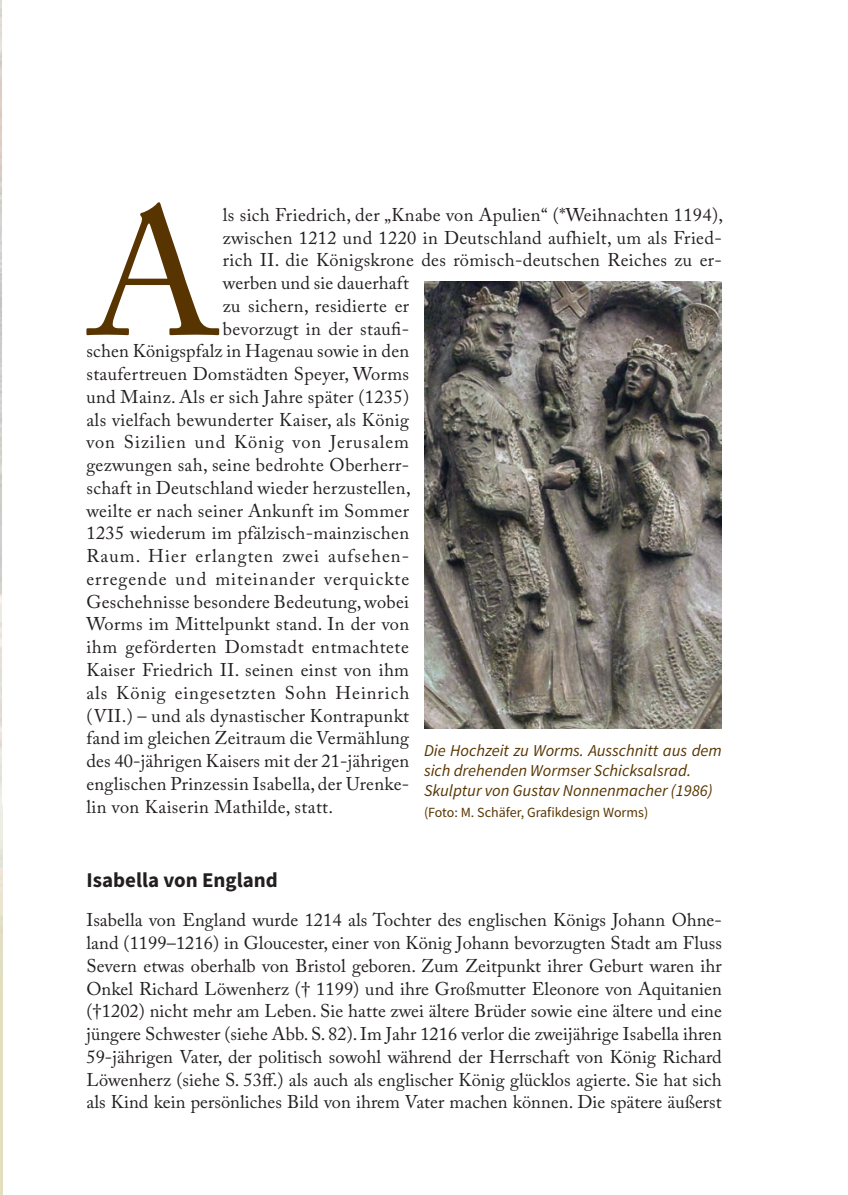
<style>
.page{position:relative;width:848px;height:1195px;background:#fff}
.page>*{position:absolute;margin:0;border:0;box-sizing:border-box;transform-origin:0 0}
.t1{font:178.33px "Adobe Caslon Pro";color:#583500}
.t2{font:700 21px "Source Sans Pro";color:#231f20}
.t3{font:18.38px/22.8px "Adobe Caslon Pro";letter-spacing:.02em;color:#231f20;text-align:justify}
.t4{font:18.38px "Adobe Caslon Pro";letter-spacing:.05em;color:#231f20}
.t5{font:18.38px "Adobe Caslon Pro";letter-spacing:.055em;color:#231f20}
.t6{font:18.38px "Adobe Caslon Pro";letter-spacing:.06em;color:#231f20}
.t7{font:italic 16.62px/19.9px "Source Sans Pro";color:#583500}
.t8{font:14px "Source Sans Pro";color:#583500}
</style>
<div class="page">
<img style="left:0;top:3px;width:2px;height:803px">
<img style="left:424px;top:282px;width:297px;height:446px">
<svg style="left:0;top:1123px;width:3px;height:72px"></svg>
<h1 class="t1" style="left:87px;top:169px;width:134px">A</h1>
<p class="t3" style="left:223px;top:203px;width:501px">ls sich Friedrich, der „Knabe von Apulien“ (*Weihnachten 1194),</p>
<p class="t3" style="left:223px;top:226px;width:500px">zwischen 1212 und 1220 in Deutschland aufhielt, um als Fried-</p>
<p class="t3" style="left:223px;top:249px;width:500px">rich II. die Königskrone des römisch-deutschen Reiches zu er-</p>
<p class="t3" style="left:223px;top:271px;width:188px">werben und sie dauerhaft</p>
<p class="t3" style="left:223px;top:294px;width:188px">zu sichern, residierte er</p>
<p class="t3" style="left:223px;top:317px;width:188px">bevorzugt in der staufi-</p>
<p class="t3" style="left:86px;top:340px;width:324px">schen Königspfalz in Hagenau sowie in den</p>
<p class="t3" style="left:86px;top:362px;width:324px">staufertreuen Domstädten Speyer, Worms</p>
<p class="t3" style="left:86px;top:385px;width:324px">und Mainz. Als er sich Jahre später (1235)</p>
<p class="t3" style="left:86px;top:408px;width:324px">als vielfach bewunderter Kaiser, als König</p>
<p class="t4" style="left:86px;top:431px;width:324px">von Sizilien und König von Jerusalem</p>
<p class="t3" style="left:86px;top:453px;width:324px">gezwungen sah, seine bedrohte Oberherr-</p>
<p class="t3" style="left:86px;top:476px;width:325px">schaft in Deutschland wieder herzustellen,</p>
<p class="t3" style="left:86px;top:499px;width:324px">weilte er nach seiner Ankunft im Sommer</p>
<p class="t3" style="left:86px;top:522px;width:324px">1235 wiederum im pfälzisch-mainzischen</p>
<p class="t6" style="left:86px;top:545px;width:324px">Raum. Hier erlangten zwei aufsehen-</p>
<p class="t5" style="left:86px;top:568px;width:324px">erregende und miteinander verquickte</p>
<p class="t3" style="left:86px;top:590px;width:324px">Geschehnisse besondere Bedeutung, wobei</p>
<p class="t3" style="left:86px;top:613px;width:324px">Worms im Mittelpunkt stand. In der von</p>
<p class="t3" style="left:86px;top:635px;width:324px">ihm geförderten Domstadt entmachtete</p>
<p class="t3" style="left:86px;top:658px;width:324px">Kaiser Friedrich II. seinen einst von ihm</p>
<p class="t4" style="left:86px;top:681px;width:324px">als König eingesetzten Sohn Heinrich</p>
<p class="t3" style="left:86px;top:704px;width:324px">(VII.) – und als dynastischer Kontrapunkt</p>
<p class="t3" style="left:86px;top:726px;width:324px">fand im gleichen Zeitraum die Vermählung</p>
<p class="t3" style="left:86px;top:749px;width:324px">des 40-jährigen Kaisers mit der 21-jährigen</p>
<p class="t3" style="left:86px;top:772px;width:324px">englischen Prinzessin Isabella, der Urenke-</p>
<p class="t3" style="left:86px;top:795px;width:248px">lin von Kaiserin Mathilde, statt.</p>
<p class="t7" style="left:424px;top:740px;width:299px">Die Hochzeit zu Worms. Ausschnitt aus dem sich drehenden Wormser Schicksalsrad.<br>Skulptur von Gustav Nonnenmacher (1986)</p>
<p class="t8" style="left:424px;top:804px;width:226px">(Foto: M. Schäfer, Grafikdesign Worms)</p>
<p class="t2" style="left:86px;top:866px;width:193px">Isabella von England</p>
<p class="t3" style="left:86px;top:908px;width:637px">Isabella von England wurde 1214 als Tochter des englischen Königs Johann Ohne&shy;land (1199–1216) in Gloucester, einer von König Johann bevorzugten Stadt am Fluss Severn etwas oberhalb von Bristol geboren. Zum Zeitpunkt ihrer Geburt waren ihr Onkel Richard Löwenherz († 1199) und ihre Großmutter Eleonore von Aquitanien (†1202) nicht mehr am Leben. Sie hatte zwei ältere Brüder sowie eine ältere und eine jüngere Schwester (siehe Abb. S. 82). Im Jahr 1216 verlor die zweijährige Isabella ihren 59-jährigen Vater, der politisch sowohl während der Herrschaft von König Richard Löwenherz (siehe S. 53ff.) als auch als englischer König glücklos agierte. Sie hat sich als Kind kein persönliches Bild von ihrem Vater machen können. Die spätere äußerst</p>
</div>
